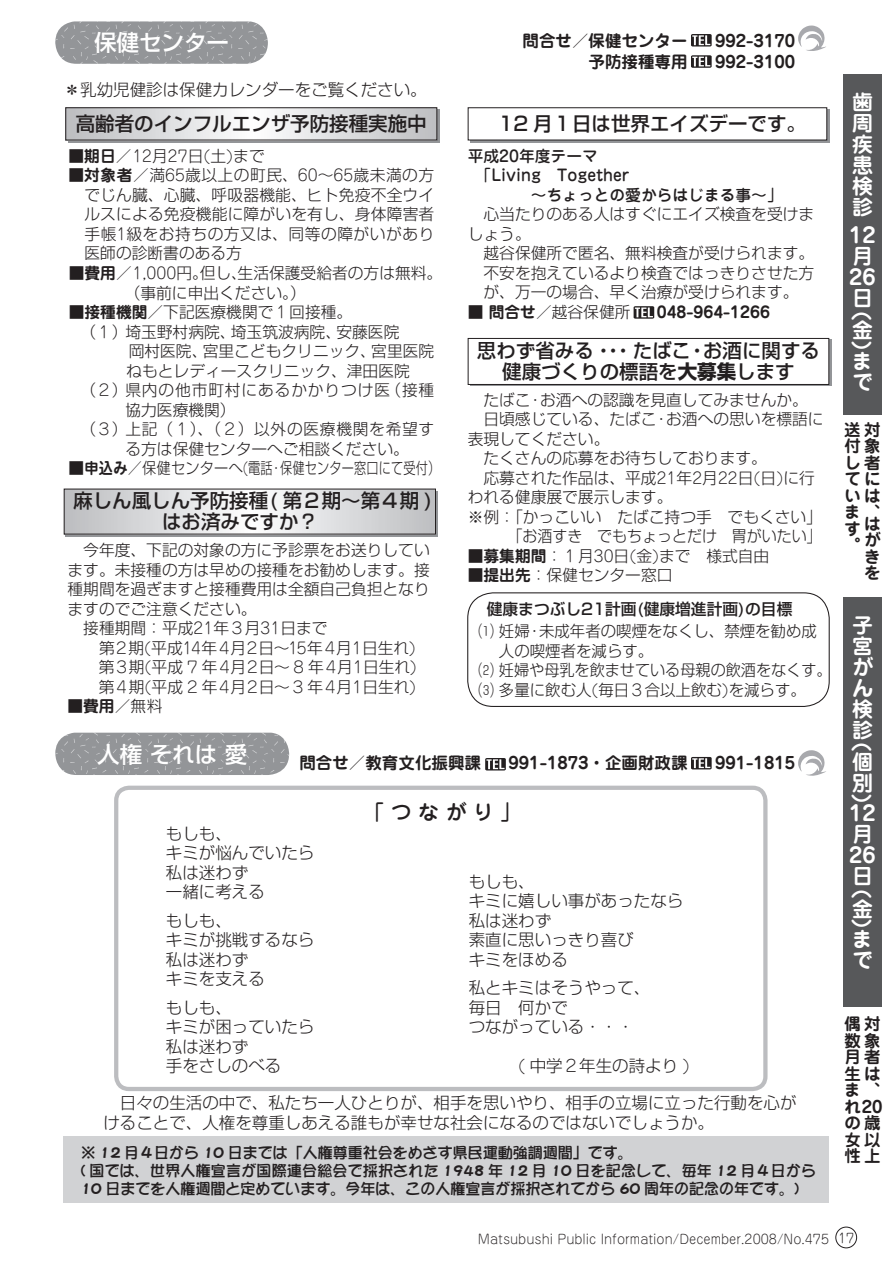
<style>
.page{position:relative;width:893px;height:1263px;background:#fff}
.page>*{position:absolute;margin:0;border:0;box-sizing:border-box;transform-origin:0 0}
.t1{font:500 22.5px "Shin Go Pro";color:#fff}
.t2{font:700 21px/21px "Jun 501 Pro";color:#fff}
.t3{font:500 21px "Jun 34 Pro";color:#231f20}
.t4{font:500 19.5px/21px "Shin Go Pro";color:#231f20;text-align:center}
.t5{font:300 16.5px/19.5px "Shin Go Pro";color:#231f20}
.t6{font:700 16.5px/16.5px "Jun 501 Pro";color:#231f20}
.t7{font:300 15.75px/19.5px "Shin Go Pro";color:#231f20;text-align:justify}
.t8{font:500 15.75px/19.5px "Jun 34 Pro";color:#231f20}
.t9{font:300 15.75px "Shin Go Pro";color:#231f20;scale:.9 1}
.t10{font:300 15.75px "Shin Go Pro";letter-spacing:.045em;color:#231f20}
.t11{font:300 15.75px "Shin Go Pro";letter-spacing:.055em;color:#231f20}
.t12{font:500 15.75px "Shin Go Pro";color:#231f20}
.t13{font:300 15.75px "Shin Go Pro";color:#231f20;scale:.95 1}
.t14{font:700 15.75px "Jun 501 Pro";color:#231f20}
.t15{font:15px/18px "DFPOP1 Std W7";color:#231f20}
.t16{font:300 12.9px "Jun 101 Pro";color:#231f20}
.s1{font-family:"Jun 501 Pro";font-weight:700}
.s2{font-family:"Jun 101 Pro"}
.s3{font-family:"Shin Go Pro";font-weight:300}
.s4{font-weight:700}
</style>
<div class="page">
<svg style="left:55px;top:21px;width:213px;height:43px;background:#9b9c9f"></svg>
<svg style="left:55px;top:733px;width:234px;height:42px;background:#999b9d"></svg>
<div style="left:467px;top:592px;width:363px;height:115px;border:1px solid #231f20;border-radius:26px"></div>
<div style="left:114px;top:786px;width:653px;height:305px;border:4px solid #bcbdc0;border-radius:13px"></div>
<div style="left:64px;top:1136px;width:765px;height:67px;background:#d1d2d4"></div>
<div style="left:836px;top:1227px;width:21px;height:21px;border:1px solid #231f20;border-radius:50%"></div>
<svg style="left:798px;top:26px;width:28px;height:25px"></svg>
<svg style="left:798px;top:750px;width:28px;height:26px"></svg>
<svg style="left:691px;top:34px;width:21px;height:13px"></svg>
<svg style="left:691px;top:55px;width:21px;height:13px"></svg>
<svg style="left:68px;top:109px;width:372px;height:33px"></svg>
<svg style="left:67px;top:109px;width:368px;height:29px"></svg>
<div style="left:65px;top:107px;width:372px;height:33px;border:1px solid #231f20"></div>
<svg style="left:485px;top:758px;width:21px;height:12px"></svg>
<svg style="left:691px;top:757px;width:21px;height:12px"></svg>
<svg style="left:66px;top:491px;width:372px;height:45px;background:#98989a"></svg>
<svg style="left:66px;top:491px;width:368px;height:41px"></svg>
<svg style="left:470px;top:109px;width:359px;height:33px"></svg>
<div style="left:468px;top:108px;width:359px;height:32px;background:#fff"></div>
<div style="left:468px;top:107px;width:359px;height:33px;border:1px solid #231f20"></div>
<div style="left:470px;top:339px;width:362px;height:47px;background:linear-gradient(to bottom,#939598,#939598)"></div>
<div style="left:468px;top:338px;width:361px;height:46px;background:#fff"></div>
<div style="left:468px;top:338px;width:361px;height:47px;border:1px solid #231f20"></div>
<svg style="left:634px;top:306px;width:20px;height:13px"></svg>
<div style="left:843px;top:74px;width:39px;height:341px;background:#57585a"></div>
<div style="left:843px;top:597px;width:39px;height:409px;background:#57585a"></div>
<h1 class="t1" style="left:94px;top:24px;width:136px">保健センター</h1>
<p class="t5" style="left:64px;top:78px;width:365px">＊乳幼児健診は保健カレンダーをご覧ください。</p>
<p class="t4" style="left:76px;top:111px;width:353px">高齢者のインフルエンザ予防接種実施中</p>
<p class="t7" style="left:69px;top:144px;width:198px"><span class="s1">■期日</span>／<span class="s2">12</span>月<span class="s2">27</span>日<span class="s2">(</span>土<span class="s2">)</span>まで</p>
<p class="t7" style="left:84px;top:164px;width:352px;text-indent:-16px"><span class="s1">■対象者</span>／満<span class="s2">65</span>歳以上の町民、<span class="s2">60</span>～<span class="s2">65</span>歳未満の方でじん臓、心臓、呼吸器機能、ヒト免疫不全ウイルスによる免疫機能に障がいを有し、身体障害者手帳<span class="s2">1</span>級をお持ちの方又は、同等の障がいがあり医師の診断書のある方</p>
<p class="t7" style="left:125px;top:261px;width:319px;text-indent:-56px"><span class="s1">■費用</span>／<span class="s2">1,000</span>円。但し、生活保護受給者の方は無料。（事前に申出ください。）</p>
<p class="t7" style="left:69px;top:300px;width:285px"><span class="s1">■接種機関</span>／下記医療機関で<span class="s2">１</span>回接種。</p>
<p class="t7" style="left:80px;top:320px;width:320px">（<span class="s2">１</span>）埼玉野村病院、埼玉筑波病院、安藤医院</p>
<p class="t7" style="left:129px;top:339px;width:307px">岡村医院、宮里こどもクリニック、宮里医院</p>
<p class="t7" style="left:126px;top:359px;width:285px">ねもとレディースクリニック、津田医院</p>
<p class="t11" style="left:80px;top:377px;width:355px">（<span class="s2">２</span>）県内の他市町村にあるかかりつけ医（接種</p>
<p class="t7" style="left:125px;top:398px;width:112px">協力医療機関）</p>
<p class="t10" style="left:80px;top:416px;width:355px">（<span class="s2">３</span>）上記（<span class="s2">１</span>）、（<span class="s2">２</span>）以外の医療機関を希望す</p>
<p class="t7" style="left:125px;top:437px;width:285px">る方は保健センターへご相談ください。</p>
<p class="t9" style="left:69px;top:455px;width:414px"><span class="s1">■申込み</span>／保健センターへ<span class="s2">(</span>電話・保健センター窓口にて受付）</p>
<p class="t4" style="left:73px;top:488px;width:361px">麻しん風しん予防接種( 第２期〜第４期 )はお済みですか？　</p>
<p class="t7" style="left:83px;top:539px;width:348px">今年度、下記の対象の方に予診票をお送りしてい</p>
<p class="t7" style="left:68px;top:558px;width:364px">ます。未接種の方は早めの接種をお勧めします。接</p>
<p class="t7" style="left:68px;top:578px;width:364px">種期間を過ぎますと接種費用は全額自己負担となり</p>
<p class="t7" style="left:68px;top:597px;width:190px">ますのでご注意ください。</p>
<p class="t7" style="left:83px;top:617px;width:246px">接種期間：平成<span class="s2">21</span>年<span class="s2">３</span>月<span class="s2">31</span>日まで</p>
<p class="t7" style="left:99px;top:636px;width:318px">第<span class="s2">２</span>期<span class="s2">(</span>平成<span class="s2">14</span>年<span class="s2">４</span>月<span class="s2">２</span>日～<span class="s2">15</span>年<span class="s2">４</span>月<span class="s2">１</span>日生れ<span class="s2">)</span></p>
<p class="t7" style="left:99px;top:656px;width:319px">第<span class="s2">３</span>期<span class="s2">(</span>平成<span class="s2">７</span>年<span class="s2">４</span>月<span class="s2">２</span>日～<span class="s2">８</span>年<span class="s2">４</span>月<span class="s2">１</span>日生れ<span class="s2">)</span></p>
<p class="t7" style="left:99px;top:675px;width:319px">第<span class="s2">４</span>期<span class="s2">(</span>平成<span class="s2">２</span>年<span class="s2">４</span>月<span class="s2">２</span>日～<span class="s2">３</span>年<span class="s2">４</span>月<span class="s2">１</span>日生れ<span class="s2">)</span></p>
<p class="t14" style="left:67px;top:694px;width:97px">■費用<span class="s3">／無料</span></p>
<p class="t6" style="left:523px;top:29px;width:274px;line-height:21px;text-align:right">問合せ／保健センター 　992-3170予防接種専用 　992-3100</p>
<p class="t4" style="left:499px;top:111px;width:309px">12 月１日は世界エイズデーです。</p>
<p class="t8" style="left:468px;top:145px;width:316px">平成20年度テーマ<br>　「Living　Together　<br>　　　　〜ちょっとの愛からはじまる事〜」</p>
<p class="t7" style="left:468px;top:203px;width:348px;text-indent:16px">心当たりのある人はすぐにエイズ検査を受けましょう。</p>
<p class="t7" style="left:483px;top:242px;width:332px">越谷保健所で匿名、無料検査が受けられます。不安を抱えているより検査ではっきりさせた方が、万一の場合、早く治療が受けられます。</p>
<p class="t7" style="left:468px;top:300px;width:164px"><span class="s1">■ 問合せ</span>／越谷保健所</p>
<p class="t14" style="left:657px;top:299px;width:115px">048-964-1266</p>
<p class="t4" style="left:477px;top:338px;width:345px">思わず省みる・・・たばこ・お酒に関する健康づくりの標語を<span class="s4">大募集</span>します</p>
<p class="t7" style="left:483px;top:388px;width:326px">たばこ・お酒への認識を見直してみませんか。</p>
<p class="t7" style="left:483px;top:408px;width:342px">日頃感じている、たばこ・お酒への思いを標語に</p>
<p class="t7" style="left:468px;top:427px;width:143px">表現してください。</p>
<p class="t7" style="left:483px;top:447px;width:285px">たくさんの応募をお待ちしております。</p>
<p class="t7" style="left:483px;top:466px;width:333px">応募された作品は、平成<span class="s2">21</span>年<span class="s2">2</span>月<span class="s2">22</span>日<span class="s2">(</span>日<span class="s2">)</span>に行</p>
<p class="t7" style="left:468px;top:486px;width:206px">われる健康展で展示します。</p>
<p class="t7" style="left:468px;top:505px;width:356px"><span class="s2">※</span>例：「かっこいい たばこ持つ手 でもくさい」</p>
<p class="t13" style="left:507px;top:523px;width:332px">「お酒すき でもちょっとだけ 胃がいたい」</p>
<p class="t7" style="left:468px;top:544px;width:303px"><span class="s1">■募集期間</span>：<span class="s2">１</span>月<span class="s2">30</span>日<span class="s2">(</span>金<span class="s2">)</span>まで 様式自由</p>
<p class="t7" style="left:468px;top:564px;width:206px"><span class="s1">■提出先</span>：保健センター窓口</p>
<p class="t12" style="left:487px;top:596px;width:307px">健康まつぶし21計画(健康増進計画)の目標</p>
<p class="t7" style="left:478px;top:619px;width:340px">⑴ 妊婦・未成年者の喫煙をなくし、禁煙を勧め成</p>
<p class="t7" style="left:499px;top:639px;width:156px">人の喫煙者を減らす。</p>
<p class="t7" style="left:478px;top:658px;width:355px">⑵ 妊婦や母乳を飲ませている母親の飲酒をなくす。</p>
<p class="t7" style="left:478px;top:678px;width:329px">⑶ 多量に飲む人<span class="s2">(</span>毎日<span class="s2">３</span>合以上飲む<span class="s2">)</span>を減らす。</p>
<h1 class="t1" style="left:97px;top:736px;width:151px">人権 それは 愛</h1>
<p class="t6" style="left:299px;top:753px;width:183px">問合せ／教育文化振興課</p>
<p class="t6" style="left:508px;top:753px;width:181px">991-1873・企画財政課</p>
<p class="t6" style="left:715px;top:753px;width:82px">991-1815</p>
<h2 class="t3" style="left:363px;top:795px;width:159px">「つながり」</h2>
<p class="t5" style="left:166px;top:822px;width:150px">もしも、<br>キミが悩んでいたら私は迷わず<br>一緒に考える</p>
<p class="t5" style="left:166px;top:909px;width:150px">もしも、<br>キミが挑戦するなら私は迷わず<br>キミを支える</p>
<p class="t5" style="left:166px;top:996px;width:150px">もしも、<br>キミが困っていたら私は迷わず<br>手をさしのべる</p>
<p class="t5" style="left:469px;top:870px;width:216px">もしも、<br>キミに嬉しい事があったなら私は迷わず<br>素直に思いっきり喜び<br>キミをほめる</p>
<p class="t5" style="left:469px;top:976px;width:183px">私とキミはそうやって、毎日 何かで<br>つながっている・・・</p>
<p class="t5" style="left:518px;top:1054px;width:173px"><span class="s2">(</span> 中学<span class="s2">２</span>年生の詩より <span class="s2">)</span></p>
<p class="t5" style="left:103px;top:1091px;width:694px;text-indent:16px">日々の生活の中で、私たち一人ひとりが、相手を思いやり、相手の立場に立った行動を心がけることで、人権を尊重しあえる誰もが幸せな社会になるのではないでしょうか。</p>
<p class="t15" style="left:81px;top:1143px;width:737px">※ 12 月４日から 10 日までは「人権尊重社会をめざす県民運動強調週間」です。<br>( 国では、世界人権宣言が国際連合総会で採択された 1948 年 12 月 10 日を記念して、毎年 12 月４日から<br>10 日までを人権週間と定めています。今年は、この人権宣言が採択されてから 60 周年の記念の年です。)</p>
<h2 class="t2" style="left:852px;top:89px;width:22px;text-align:justify">歯周疾患検診</h2>
<h2 class="t2" style="left:849px;top:222px;width:28px">12月<br>26日</h2>
<h2 class="t2" style="left:875px;top:311px;width:11px;rotate:90deg">(</h2>
<h2 class="t2" style="left:852px;top:318px;width:22px">金</h2>
<h2 class="t2" style="left:875px;top:341px;width:11px;rotate:90deg">)</h2>
<h2 class="t2" style="left:852px;top:348px;width:21px">まで</h2>
<p class="t6" style="left:844px;top:419px;width:37px">送対付象し者てにいはま、す<br>。</p>
<p class="t6" style="left:864px;top:513px;width:18px;text-align:justify">はがきを</p>
<h2 class="t2" style="left:852px;top:612px;width:22px;text-align:justify">子宮がん検診</h2>
<h2 class="t2" style="left:875px;top:742px;width:11px;rotate:90deg">(</h2>
<h2 class="t2" style="left:852px;top:750px;width:21px">個別</h2>
<h2 class="t2" style="left:875px;top:793px;width:11px;rotate:90deg">)</h2>
<h2 class="t2" style="left:849px;top:801px;width:28px">12月<br>26日</h2>
<h2 class="t2" style="left:875px;top:889px;width:11px;rotate:90deg">(</h2>
<h2 class="t2" style="left:852px;top:896px;width:22px">金</h2>
<h2 class="t2" style="left:875px;top:919px;width:11px;rotate:90deg">)</h2>
<h2 class="t2" style="left:852px;top:927px;width:21px">まで</h2>
<p class="t6" style="left:844px;top:1014px;width:40px">偶対数象月者生はま、れ20の歳女以性上</p>
<p class="t16" style="left:478px;top:1229px;width:378px">Matsubushi Public Information/December.2008/No.475 17</p>
</div>
